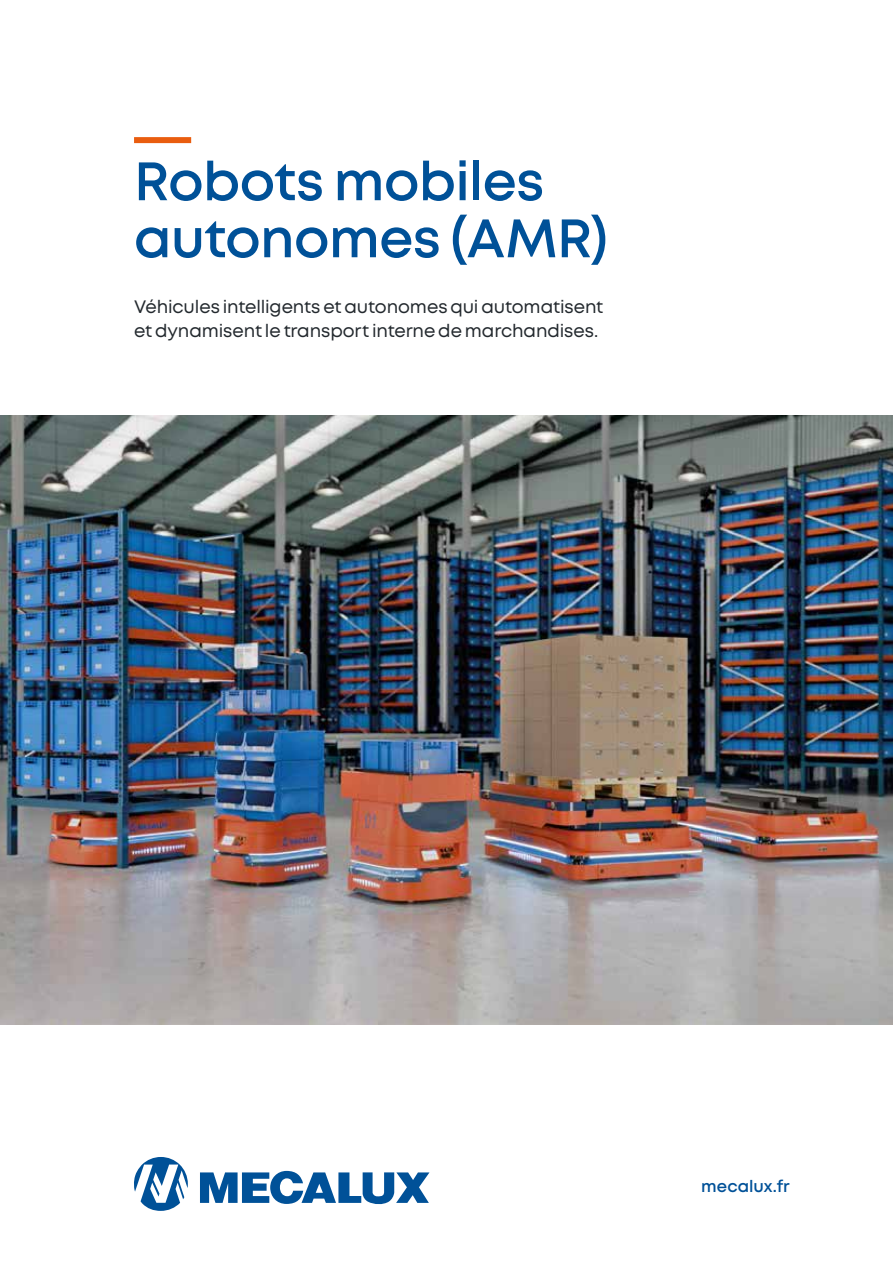
<style>
.page{position:relative;width:893px;height:1263px;background:#fff}
.page>*{position:absolute;margin:0;border:0;box-sizing:border-box;transform-origin:0 0}
.t1{font:600 54px/57px "Mont";letter-spacing:-.01em;color:#005198}
.t2{font:18px/24px "Mont";letter-spacing:-.005em;color:#23292e}
.t3{font:600 16.5px "Mont";color:#005198}
</style>
<div class="page">
<div style="left:134px;top:137px;width:57px;height:6px;background:#e95d0f"></div>
<svg style="left:134px;top:1157px;width:54px;height:54px"></svg>
<svg style="left:200px;top:1171px;width:229px;height:34px"></svg>
<img style="left:0;top:415px;width:893px;height:609px">
<h1 class="t1" style="left:134px;top:153px;width:475px">Robots mobiles autonomes (AMR)</h1>
<p class="t2" style="left:134px;top:295px;width:471px">Véhicules intelligents et autonomes qui automatisent et dynamisent le transport interne de marchandises.</p>
<p class="t3" style="left:701px;top:1176px;width:90px">mecalux.fr</p>
</div>
